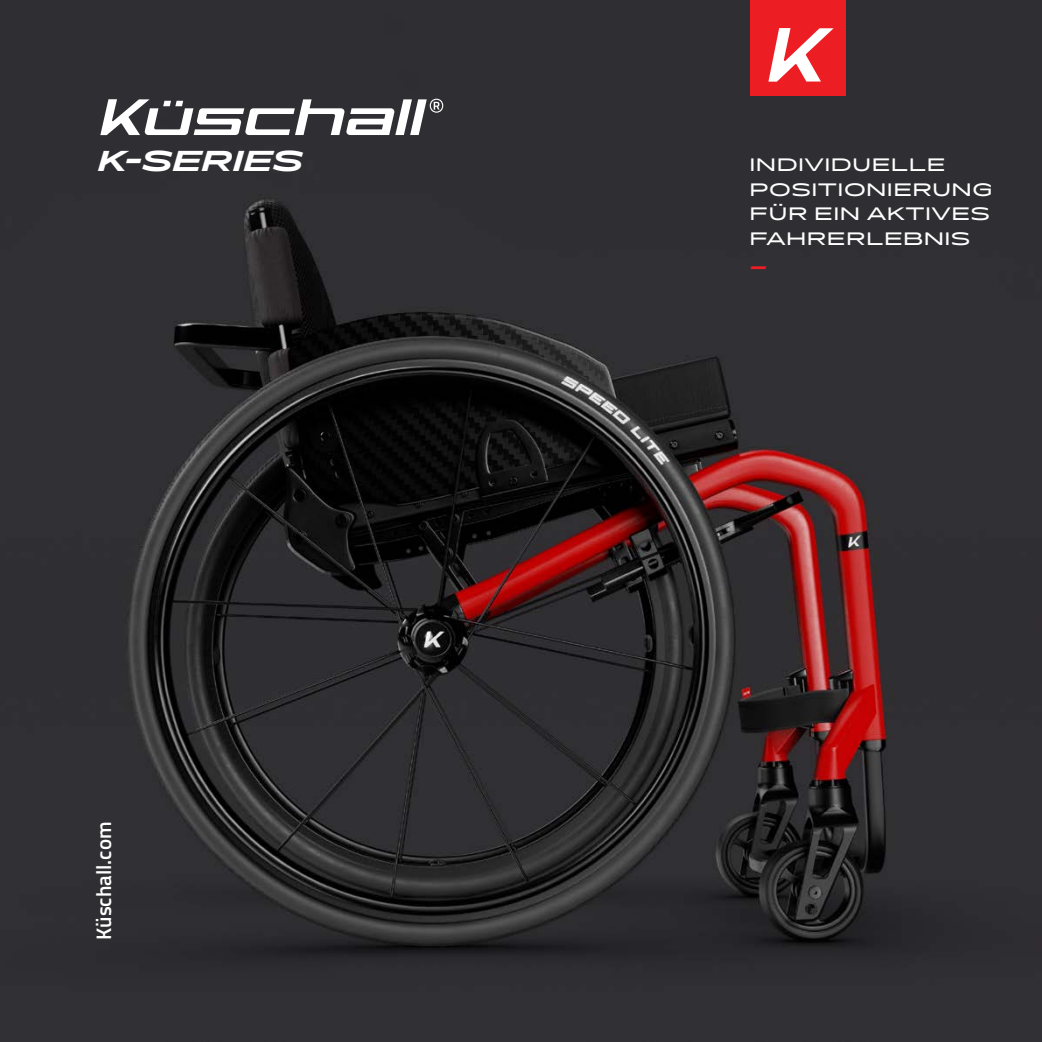
<style>
.page{position:relative;width:1042px;height:1042px;background:#fff}
.page>*{position:absolute;margin:0;border:0;box-sizing:border-box;transform-origin:0 0}
.t1{font:italic 700 28px "Pano";letter-spacing:.01em;color:#fff}
.t2{font:600 21px "Titillium Web";color:#fff}
.t3{font:17.5px/24.5px "Pano";letter-spacing:.06em;color:#fff}
.t4{font:italic 700 17.5px "Pano";color:#ed1d24}
</style>
<div class="page">
<img style="left:0;top:0;width:1042px;height:1042px">
<div style="left:750px;top:0;width:95px;height:96px;background:#ed1d24"></div>
<svg style="left:768px;top:28px;width:65px;height:54px"></svg>
<svg style="left:100px;top:99px;width:343px;height:36px"></svg>
<h1 class="t1" style="left:98px;top:143px;width:207px">K-SERIES</h1>
<p class="t3" style="left:750px;top:152px;width:244px">INDIVIDUELLE<br>POSITIONIERUNG<br>FÜR EIN AKTIVES<br>FAHRERLEBNIS</p>
<p class="t4" style="left:750px;top:256px;width:18px">–</p>
<p class="t2" style="left:88px;top:940px;width:120px;rotate:-90deg">Küschall.com</p>
</div>
